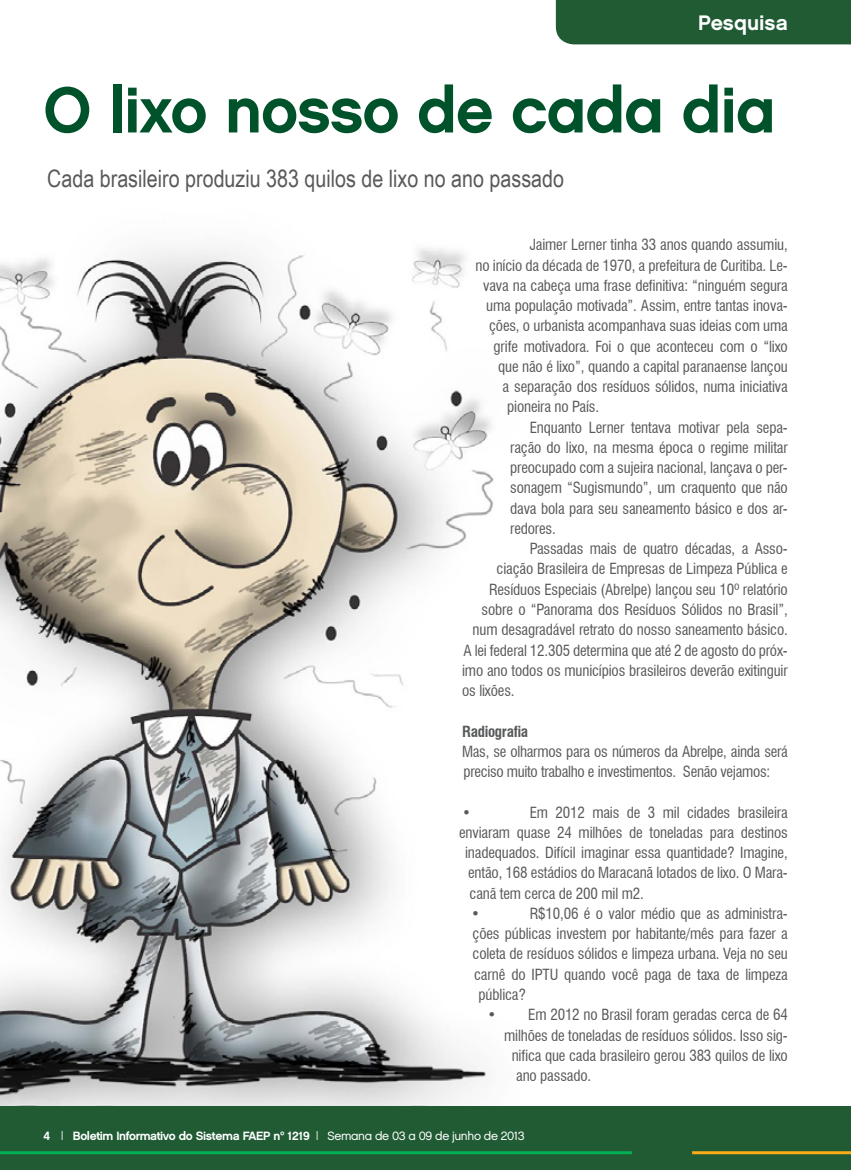
<style>
.page{position:relative;width:851px;height:1170px;background:#fff}
.page>*{position:absolute;margin:0;border:0;box-sizing:border-box;transform-origin:0 0}
.t1{font:64.5px "Chalet New York Nineteen Eighty";letter-spacing:-.02em;color:#00522a}
.t2{font:24px "Arial Narrow";color:#58595b}
.t3{font:21px "Chalet New York Nineteen Sixty";color:#fff}
.t4{font:condensed 15px/20.2px "Swiss 721 BT";letter-spacing:-.01em;color:#58595b;text-align:justify}
.t5{font:700 condensed 15px "Swiss 721 BT";letter-spacing:-.02em;color:#58595b}
.t6{font:12px "Chalet New York Nineteen Sixty";letter-spacing:-.03em;color:#fff}
.s1{font-family:"Chalet London Nineteen Eighty"}
</style>
<div class="page">
<div style="left:0;top:1106px;width:850px;height:63px;background:#205b34"></div>
<hr style="left:0;top:1151px;width:631px;height:3px;background:#00b055">
<hr style="left:692px;top:1151px;width:158px;height:3px;background:#fbac18">
<img style="left:0;top:248px;width:494px;height:857px">
<div style="left:555px;top:0;width:296px;height:44px;background:#205b34"></div>
<p class="t3" style="left:698px;top:10px;width:91px">Pesquisa</p>
<p class="t1" style="left:43px;top:71px;width:734px">O lixo nosso de cada dia</p>
<p class="t2" style="left:47px;top:161px;width:518px">Cada brasileiro produziu 383 quilos de lixo no ano passado</p>
<p class="t4" style="left:529px;top:235px;width:259px">Jaimer Lerner tinha 33 anos quando assumiu,</p>
<p class="t4" style="left:475px;top:255px;width:313px">no início da década de 1970, a prefeitura de Curitiba. Le-</p>
<p class="t4" style="left:483px;top:275px;width:306px">vava na cabeça uma frase definitiva: “ninguém segura</p>
<p class="t4" style="left:486px;top:295px;width:303px">uma população motivada”. Assim, entre tantas inova-</p>
<p class="t4" style="left:489px;top:316px;width:300px">ções, o urbanista acompanhava suas ideias com uma</p>
<p class="t4" style="left:493px;top:336px;width:296px">grife motivadora. Foi o que aconteceu com o “lixo</p>
<p class="t4" style="left:498px;top:356px;width:291px">que não é lixo”, quando a capital paranaense lançou</p>
<p class="t4" style="left:502px;top:376px;width:287px">a separação dos resíduos sólidos, numa iniciativa</p>
<p class="t4" style="left:507px;top:397px;width:93px">pioneira no País.</p>
<p class="t4" style="left:510px;top:417px;width:279px;text-indent:20px">Enquanto Lerner tentava motivar pela sepa&shy;ração do lixo, na mesma época o regime militar preocupado com a sujeira nacional, lançava o per&shy;sonagem “Sugismundo”, um craquento que não dava bola para seu saneamento básico e dos ar&shy;redores.</p>
<p class="t4" style="left:529px;top:538px;width:259px">Passadas mais de quatro décadas, a Asso-</p>
<p class="t4" style="left:496px;top:559px;width:292px">ciação Brasileira de Empresas de Limpeza Pública e</p>
<p class="t4" style="left:489px;top:579px;width:300px">Resíduos Especiais (Abrelpe) lançou seu 10º relatório</p>
<p class="t4" style="left:481px;top:599px;width:307px">sobre o “Panorama dos Resíduos Sólidos no Brasil”,</p>
<p class="t4" style="left:472px;top:619px;width:316px">num desagradável retrato do nosso saneamento básico.</p>
<p class="t4" style="left:463px;top:640px;width:325px">A lei federal 12.305 determina que até 2 de agosto do próx-</p>
<p class="t4" style="left:462px;top:660px;width:327px">imo ano todos os municípios brasileiros deverão exitinguir</p>
<p class="t4" style="left:462px;top:680px;width:54px">os lixões.</p>
<p class="t5" style="left:462px;top:722px;width:67px">Radiografia</p>
<p class="t4" style="left:462px;top:741px;width:327px">Mas, se olharmos para os números da Abrelpe, ainda será preciso muito trabalho e investimentos. Senão vejamos:</p>
<p class="t4" style="left:462px;top:802px;width:10px">•</p>
<p class="t4" style="left:529px;top:802px;width:259px">Em 2012 mais de 3 mil cidades brasileira</p>
<p class="t4" style="left:459px;top:822px;width:330px">enviaram quase 24 milhões de toneladas para destinos</p>
<p class="t4" style="left:465px;top:842px;width:324px">inadequados. Difícil imaginar essa quantidade? Imagine,</p>
<p class="t4" style="left:468px;top:862px;width:321px">então, 168 estádios do Maracanã lotados de lixo. O Mara-</p>
<p class="t4" style="left:469px;top:883px;width:176px">canã tem cerca de 200 mil m2.</p>
<p class="t4" style="left:471px;top:903px;width:10px">•</p>
<p class="t4" style="left:529px;top:903px;width:259px">R$10,06 é o valor médio que as administra-</p>
<p class="t4" style="left:472px;top:923px;width:316px">ções públicas investem por habitante/mês para fazer a</p>
<p class="t4" style="left:472px;top:943px;width:316px">coleta de resíduos sólidos e limpeza urbana. Veja no seu</p>
<p class="t4" style="left:474px;top:964px;width:315px">carnê do IPTU quando você paga de taxa de limpeza</p>
<p class="t4" style="left:478px;top:984px;width:49px">pública?</p>
<p class="t4" style="left:487px;top:1004px;width:301px">• Em 2012 no Brasil foram geradas cerca de 64</p>
<p class="t4" style="left:504px;top:1024px;width:285px">milhões de toneladas de resíduos sólidos. Isso sig-</p>
<p class="t4" style="left:511px;top:1045px;width:277px">nifica que cada brasileiro gerou 383 quilos de lixo</p>
<p class="t4" style="left:516px;top:1065px;width:77px">ano passado.</p>
<p class="t6" style="left:43px;top:1128px;width:482px">4 | Boletim Informativo do Sistema FAEP nº 1219 | <span class="s1">Semana de 03 a 09 de junho de 2013</span></p>
</div>
